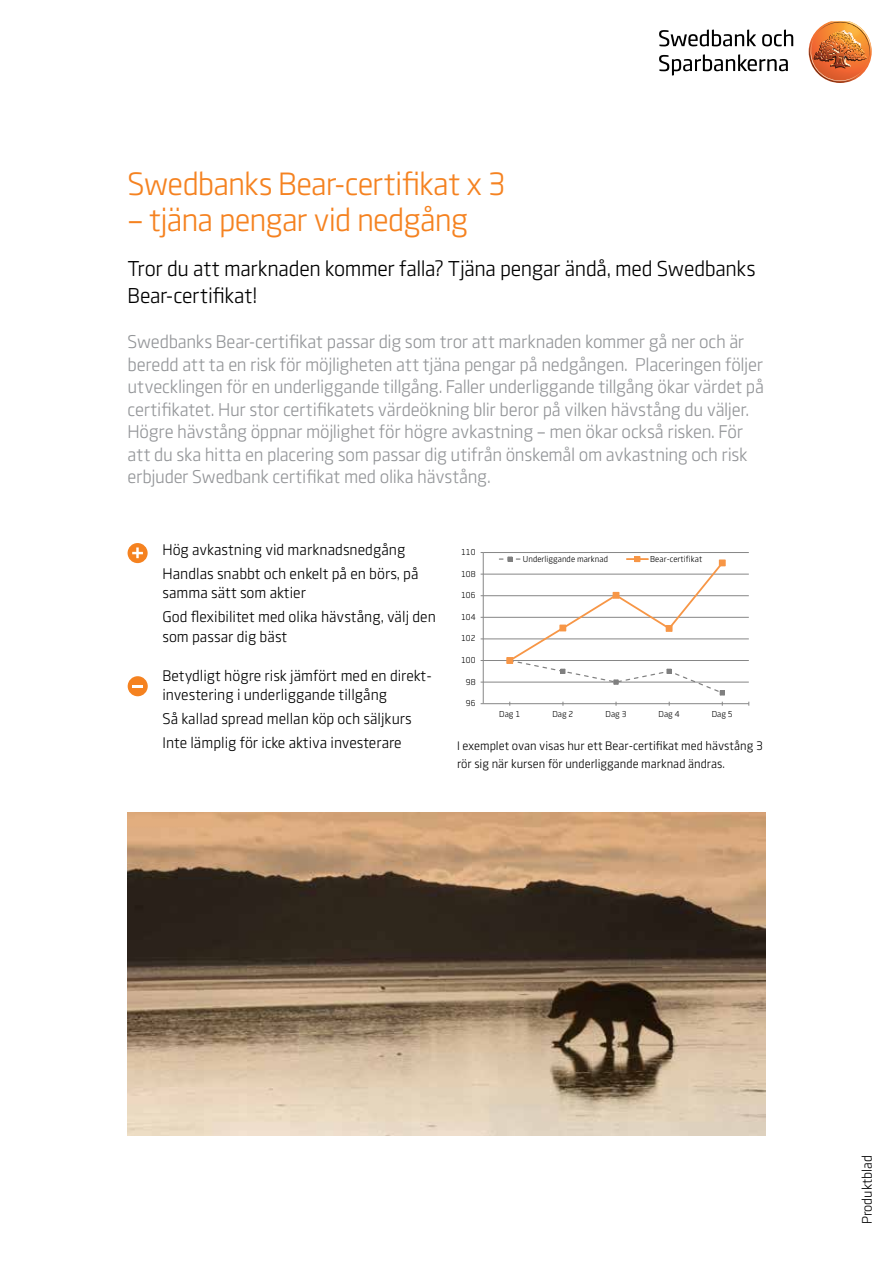
<style>
.page{position:relative;width:893px;height:1263px;background:#fff}
.page>*{position:absolute;margin:0;border:0;box-sizing:border-box;transform-origin:0 0}
.t1{font:31.5px "Swedbank Sans";letter-spacing:-.03em;color:#f58220}
.t2{font:21px/27px "Swedbank Sans";letter-spacing:-.02em;color:#000}
.t3{font:18px/22.5px "Swedbank Sans";letter-spacing:-.015em;color:#939598}
.t4{font:15px/23.7px "Swedbank Sans";color:#000}
.t5{font:13.5px "Swedbank Sans";color:#000}
.t6{font:12px/18px "Swedbank Sans";color:#000}
.t7{font:8.4px "Swedbank Sans";letter-spacing:.005em;color:#000}
</style>
<div class="page">
<img style="left:809px;top:21px;width:63px;height:62px">
<svg style="left:659px;top:30px;width:97px;height:16px"></svg>
<svg style="left:762px;top:30px;width:31px;height:16px"></svg>
<svg style="left:659px;top:54px;width:129px;height:22px"></svg>
<img style="left:128px;top:812px;width:637px;height:323px">
<div style="left:128px;top:676px;width:20px;height:20px;background:#f58220;border-radius:50%"></div>
<svg style="left:133px;top:685px;width:10px;height:2px"></svg>
<div style="left:128px;top:543px;width:20px;height:20px;background:#f58220;border-radius:50%"></div>
<svg style="left:132px;top:547px;width:11px;height:11px"></svg>
<hr style="left:483px;top:682px;width:266px;height:1px;background:#868686">
<hr style="left:483px;top:660px;width:266px;height:1px;background:#868686">
<hr style="left:483px;top:639px;width:266px;height:1px;background:#868686">
<hr style="left:483px;top:617px;width:266px;height:1px;background:#868686">
<hr style="left:483px;top:595px;width:266px;height:1px;background:#868686">
<hr style="left:483px;top:574px;width:266px;height:1px;background:#868686">
<hr style="left:483px;top:552px;width:266px;height:1px;background:#868686">
<hr style="left:483px;top:552px;width:1px;height:152px;background:#868686">
<hr style="left:483px;top:703px;width:266px;height:1px;background:#868686">
<svg style="left:499px;top:556px;width:226px;height:140px"></svg>
<h1 class="t1" style="left:128px;top:165px;width:380px">Swedbanks Bear-certifikat x 3</h1>
<h1 class="t1" style="left:128px;top:201px;width:342px">– tjäna pengar vid nedgång</h1>
<p class="t2" style="left:128px;top:255px;width:629px">Tror du att marknaden kommer falla? Tjäna pengar ändå, med Swedbanks<br>Bear-certifikat!</p>
<p class="t3" style="left:128px;top:330px;width:638px">Swedbanks Bear-certifikat passar dig som tror att marknaden kommer gå ner och är beredd att ta en risk för möjligheten att tjäna pengar på nedgången. Placeringen följer utvecklingen för en underliggande tillgång. Faller underliggande tillgång ökar värdet på certifikatet. Hur stor certifikatets värdeökning blir beror på vilken hävstång du väljer.<br>Högre hävstång öppnar möjlighet för högre avkastning – men ökar också risken. För att du ska hitta en placering som passar dig utifrån önskemål om avkastning och risk erbjuder Swedbank certifikat med olika hävstång.</p>
<p class="t4" style="left:162px;top:538px;width:258px">Hög avkastning vid marknadsnedgång<br>Handlas snabbt och enkelt på en börs, på</p>
<p class="t4" style="left:162px;top:581px;width:275px">samma sätt som aktier<br>God flexibilitet med olika hävstång, välj den</p>
<p class="t4" style="left:162px;top:624px;width:126px">som passar dig bäst</p>
<p class="t4" style="left:162px;top:665px;width:271px;line-height:19.5px">Betydligt högre risk jämfört med en direkt&shy;investering i underliggande tillgång</p>
<p class="t4" style="left:162px;top:706px;width:251px">Så kallad spread mellan köp och säljkurs<br>Inte lämplig för icke aktiva investerare</p>
<p class="t7" style="left:461px;top:547px;width:16px">110</p>
<p class="t7" style="left:461px;top:569px;width:16px">108</p>
<p class="t7" style="left:461px;top:590px;width:16px">106</p>
<p class="t7" style="left:461px;top:612px;width:16px">104</p>
<p class="t7" style="left:461px;top:633px;width:16px">102</p>
<p class="t7" style="left:461px;top:655px;width:16px">100</p>
<p class="t7" style="left:466px;top:677px;width:11px">98</p>
<p class="t7" style="left:466px;top:698px;width:11px">96</p>
<p class="t7" style="left:523px;top:554px;width:87px">Underliggande marknad</p>
<p class="t7" style="left:650px;top:554px;width:53px">Bear-certifikat</p>
<p class="t7" style="left:499px;top:709px;width:23px">Dag 1</p>
<p class="t7" style="left:552px;top:709px;width:23px">Dag 2</p>
<p class="t7" style="left:605px;top:709px;width:23px">Dag 3</p>
<p class="t7" style="left:659px;top:709px;width:23px">Dag 4</p>
<p class="t7" style="left:712px;top:709px;width:23px">Dag 5</p>
<p class="t6" style="left:457px;top:737px;width:307px">I exemplet ovan visas hur ett Bear-certifikat med hävstång 3 rör sig när kursen för underliggande marknad ändras.</p>
<p class="t5" style="left:859px;top:1224px;width:71px;rotate:-90deg">Produktblad</p>
</div>
